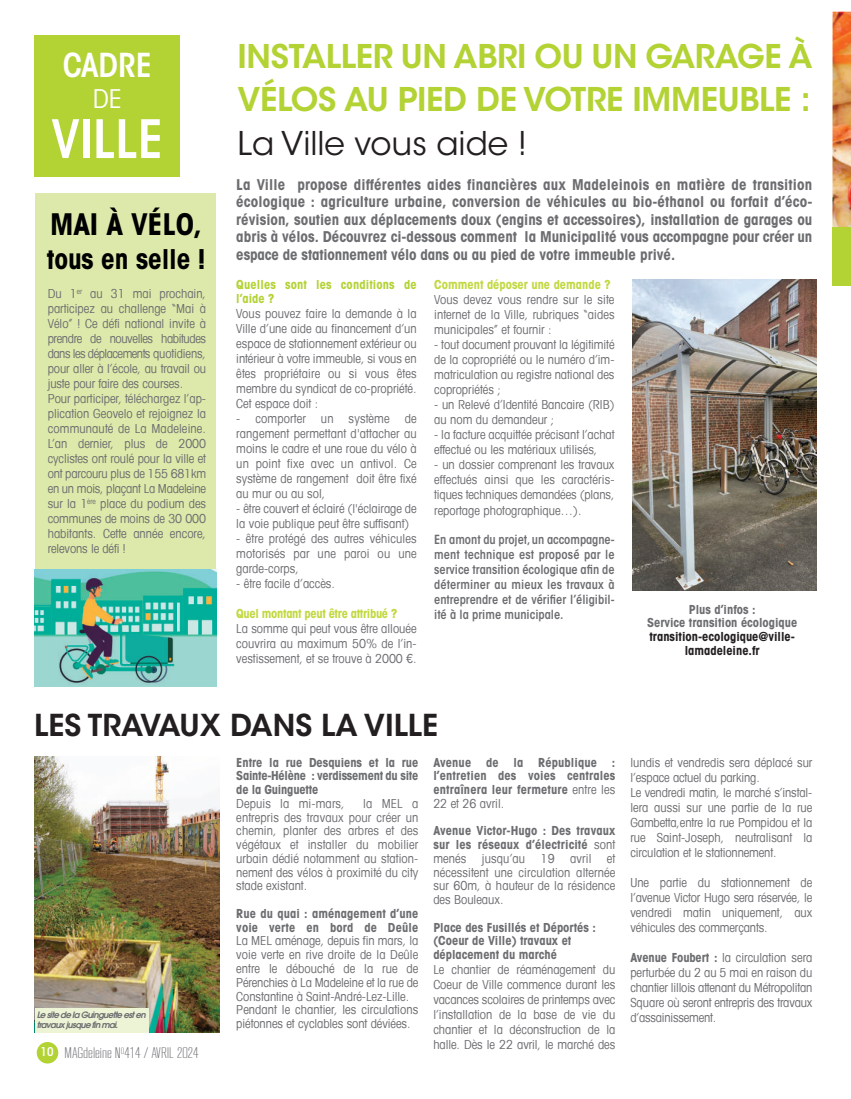
<style>
.page{position:relative;width:851px;height:1099px;background:#fff}
.page>*{position:absolute;margin:0;border:0;box-sizing:border-box;transform-origin:0 0}
.t1{font:600 condensed 52.38px "ITC Avant Garde Std";color:#fff}
.t2{font:600 condensed 32.75px "ITC Avant Garde Std";color:#fff}
.t3{font:600 32.5px/43.8px "ITC Avant Garde Std";letter-spacing:-.01em;color:#b3d234}
.t4{font:32.5px "ITC Avant Garde Std";color:#231f20}
.t5{font:600 30px "ITC Avant Garde Std";color:#231f20}
.t6{font:700 condensed 30px "Avant Garde LT";letter-spacing:-.005em;color:#000}
.t7{font:700 condensed 27.5px "Avant Garde LT";letter-spacing:-.005em;color:#000}
.t8{font:condensed 26.25px "Avant Garde LT";color:#fff}
.t9{font:300 15.12px "RB No 2";color:#6c6d70}
.t10{font:700 condensed 15px/17.5px "Avant Garde LT";letter-spacing:-.01em;color:#6c6d70;text-align:justify}
.t11{font:condensed 12.5px/15px "Avant Garde LT";color:#6c6d70;text-align:justify}
.t12{font:700 condensed 12.5px/13.8px "Avant Garde LT";color:#6c6d70;text-align:justify}
.t13{font:600 condensed 12.5px/15px "ITC Avant Garde Std";color:#6c6d70;text-align:justify}
.t14{font:700 condensed 12.5px/13.8px "Avant Garde LT";color:#231f20;text-align:center}
.t15{font:700 condensed 12.5px/13.8px "Avant Garde LT";letter-spacing:.01em;color:#b3d234}
.t16{font:700 condensed 12.5px "Avant Garde LT";letter-spacing:-.025em;color:#c2d83f}
.t17{font:700 condensed 12.5px "Avant Garde LT";color:#c2d83f}
.t18{font:600 condensed 12px "ITC Avant Garde Std";color:#fff}
.t19{font:italic 600 8.75px/10.5px "Avant Garde LT";letter-spacing:-.075em;color:#6c6d70}
.s1{font-weight:400}
.s2{font-weight:700}
</style>
<div class="page">
<div style="left:35px;top:35px;width:145px;height:141px;background:#b3d234"></div>
<div style="left:37px;top:1041px;width:21px;height:22px;background:#b3d234;border-radius:50%"></div>
<div style="left:36px;top:193px;width:180px;height:493px;background:#dde9aa"></div>
<img style="left:35px;top:756px;width:184px;height:276px">
<img style="left:35px;top:569px;width:181px;height:117px">
<img style="left:632px;top:280px;width:184px;height:310px">
<div style="left:35px;top:1008px;width:113px;height:24px;background:#edf4d6"></div>
<img style="left:832px;top:12px;width:18px;height:215px">
<div style="left:832px;top:227px;width:18px;height:59px;background:#b3d234"></div>
<h2 class="t2" style="left:63px;top:53px;width:91px">CADRE</h2>
<h3 class="t8" style="left:93px;top:83px;width:31px">DE</h3>
<h1 class="t1" style="left:51px;top:119px;width:113px">VILLE</h1>
<h3 class="t6" style="left:50px;top:213px;width:153px">MAI À VÉLO,</h3>
<h3 class="t7" style="left:47px;top:249px;width:160px">tous en selle !</h3>
<p class="t11" style="left:48px;top:286px;width:160px;text-align:left">Du 1<sup>er</sup> au 31 mai prochain, participez au challenge “Mai à<br>Vélo” ! Ce défi national invite à prendre de nouvelles habitudes dans les déplacements quotidiens, pour aller à l’école, au travail ou juste pour faire des courses.<br>Pour participer, téléchargez l’ap&shy;plication Geovelo et rejoignez la communauté de La Madeleine.<br>L’an dernier, plus de 2000 cyclistes ont roulé pour la ville et ont parcouru plus de 155 681km en un mois, plaçant La Madeleine sur la 1<sup>ère</sup> place du podium des communes de moins de 30 000 habitants. Cette année encore, relevons le défi !</p>
<h3 class="t3" style="left:237px;top:38px;width:576px">INSTALLER UN ABRI OU UN GARAGE À<br>VÉLOS AU PIED DE VOTRE IMMEUBLE :</h3>
<h3 class="t4" style="left:237px;top:131px;width:291px">La Ville vous aide !</h3>
<p class="t10" style="left:236px;top:177px;width:577px">La Ville propose différentes aides financières aux Madeleinois en matière de transition écologique : agriculture urbaine, conversion de véhicules au bio-éthanol ou forfait d’éco&shy;révision, soutien aux déplacements doux (engins et accessoires), installation de garages ou abris à vélos. Découvrez ci-dessous comment la Municipalité vous accompagne pour créer un espace de stationnement vélo dans ou au pied de votre immeuble privé.</p>
<p class="t15" style="left:236px;top:278px;width:182px">Quelles sont les conditions de l’aide ?</p>
<p class="t11" style="left:236px;top:305px;width:182px">Vous pouvez faire la demande à la Ville d’une aide au financement d’un espace de stationnement extérieur ou intérieur à votre immeuble, si vous en êtes propriétaire ou si vous êtes membre du syndicat de co-propriété.<br>Cet espace doit :</p>
<p class="t11" style="left:236px;top:410px;width:182px">- comporter un système de rangement permettant d'attacher au moins le cadre et une roue du vélo à un point fixe avec un antivol. Ce système de rangement doit être fixé au mur ou au sol,</p>
<p class="t11" style="left:236px;top:500px;width:182px">- être couvert et éclairé (l'éclairage de la voie publique peut être suffisant)</p>
<p class="t11" style="left:236px;top:530px;width:182px">- être protégé des autres véhicules motorisés par une paroi ou une garde-corps,</p>
<p class="t11" style="left:236px;top:575px;width:100px">- être facile d’accès.</p>
<p class="t16" style="left:236px;top:608px;width:162px">Quel montant peut être attribué ?</p>
<p class="t11" style="left:236px;top:620px;width:182px">La somme qui peut vous être allouée couvrira au maximum 50% de l’in&shy;vestissement, et se trouve à 2000 €.</p>
<p class="t17" style="left:434px;top:280px;width:178px">Comment déposer une demande ?</p>
<p class="t11" style="left:434px;top:291px;width:182px">Vous devez vous rendre sur le site internet de la Ville, rubriques “aides municipales” et fournir :</p>
<p class="t11" style="left:434px;top:336px;width:182px">- tout document prouvant la légitimité de la copropriété ou le numéro d’im&shy;matriculation au registre national des copropriétés ;</p>
<p class="t11" style="left:434px;top:396px;width:182px">- un Relevé d’Identité Bancaire (RIB) au nom du demandeur ;</p>
<p class="t11" style="left:434px;top:426px;width:182px">- la facture acquittée précisant l’achat effectué ou les matériaux utilisés,</p>
<p class="t11" style="left:434px;top:456px;width:182px">- un dossier comprenant les travaux effectués ainsi que les caractéris&shy;tiques techniques demandées (plans, reportage photographique…).</p>
<p class="t13" style="left:434px;top:533px;width:182px">En amont du projet, un accompagne&shy;ment technique est proposé par le service transition écologique afin de déterminer au mieux les travaux à entreprendre et de vérifier l’éligibil&shy;ité à la prime municipale.</p>
<p class="t12" style="left:647px;top:603px;width:151px;text-align:center">Plus d’infos :<br>Service transition écologique</p>
<p class="t14" style="left:649px;top:631px;width:147px">transition-ecologique@ville&shy;lamadeleine.fr</p>
<h3 class="t5" style="left:34px;top:713px;width:405px">LES TRAVAUX DANS LA VILLE</h3>
<p class="t12" style="left:236px;top:756px;width:183px">Entre la rue Desquiens et la rue Sainte-Hélène : verdissement du site de la Guinguette</p>
<p class="t11" style="left:236px;top:795px;width:110px">Depuis la mi-mars,</p>
<p class="t12" style="left:433px;top:756px;width:183px">Avenue de la République : l’entretien des voies centrales entraînera leur fermeture <span class="s1">entre les 22 et 26 avril.</span></p>
<p class="t11" style="left:433px;top:823px;width:183px;line-height:13.8px"><span class="s2">Avenue Victor-Hugo : Des travaux sur les réseaux d’électricité</span> sont menés jusqu’au 19 avril et nécessitent une circulation alternée sur 60m, à hauteur de la résidence des Bouleaux.</p>
<p class="t12" style="left:433px;top:921px;width:164px;text-align:left">Place des Fusillés et Déportés : (Coeur de Ville) travaux et déplacement du marché</p>
<p class="t11" style="left:433px;top:961px;width:183px">Le chantier de réaménagement du Coeur de Ville commence durant les vacances scolaires de printemps avec l’installation de la base de vie du chantier et la déconstruction de la halle. Dès le 22 avril, le marché des</p>
<p class="t11" style="left:236px;top:796px;width:183px;line-height:13.8px;text-indent:127px">la MEL a entrepris des travaux pour créer un chemin, planter des arbres et des végétaux et installer du mobilier urbain dédié notamment au station&shy;nement des vélos à proximité du city stade existant.</p>
<p class="t12" style="left:236px;top:907px;width:183px">Rue du quai : aménagement d’une voie verte en bord de Deûle</p>
<p class="t11" style="left:236px;top:933px;width:183px;line-height:13.8px;text-align:left">La MEL aménage, depuis fin mars, la voie verte en rive droite de la Deûle entre le débouché de la rue de Pérenchies à La Madeleine et la rue de Constantine à Saint-André-Lez-Lille.<br>Pendant le chantier, les circulations piétonnes et cyclables sont déviées.</p>
<p class="t19" style="left:37px;top:1010px;width:110px">Le site de la Guinguette est en travaux jusque fin mai.</p>
<p class="t9" style="left:65px;top:1044px;width:135px">MAGdeleine N<sup>O</sup>414 / AVRIL 2024</p>
<p class="t18" style="left:41px;top:1047px;width:14px">10</p>
<p class="t11" style="left:630px;top:754px;width:183px;text-align:left">lundis et vendredis sera déplacé sur l’espace actuel du parking.<br>Le vendredi matin, le marché s’instal&shy;lera aussi sur une partie de la rue Gambetta,entre la rue Pompidou et la rue Saint-Joseph, neutralisant la circulation et le stationnement.</p>
<p class="t11" style="left:630px;top:874px;width:183px">Une partie du stationnement de l’avenue Victor Hugo sera réservée, le vendredi matin uniquement, aux véhicules des commerçants.</p>
<p class="t11" style="left:630px;top:949px;width:183px"><span class="s2">Avenue Foubert :</span> la circulation sera perturbée du 2 au 5 mai en raison du chantier lillois attenant du Métropolitan Square où seront entrepris des travaux d’assainissement.</p>
</div>
